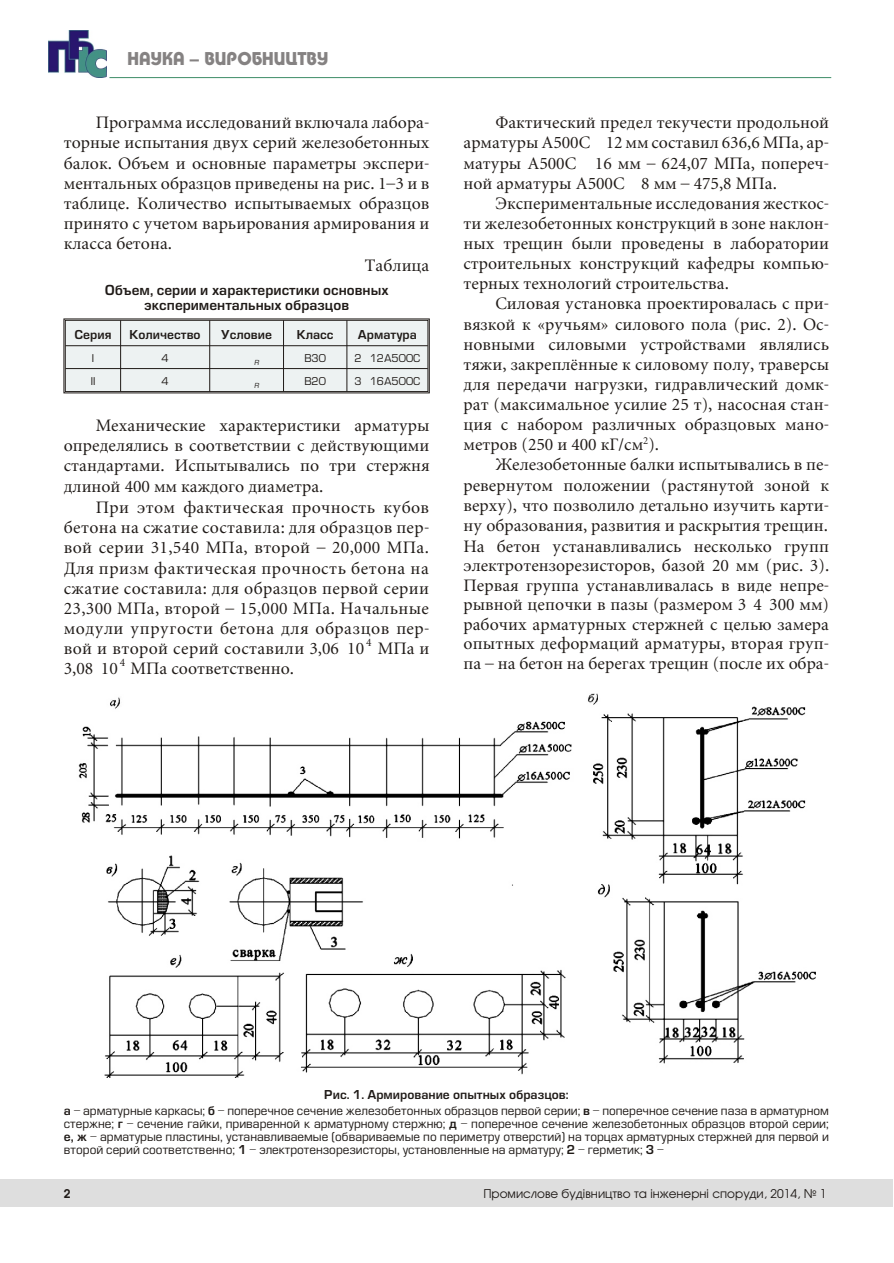
<style>
.page{position:relative;width:894px;height:1263px;background:#fff}
.page>*{position:absolute;margin:0;border:0;box-sizing:border-box;transform-origin:0 0}
.t1{font:700 18px "Taurus";color:#858282}
.t2{font:17.25px/20.1px "Miniature";color:#1f1a17;text-align:justify}
.t3{font:13.5px/14.9px "Europe Demi";color:#1f1a17;text-align:center}
.t4{font:12px/12.9px "Europe";color:#1f1a17;text-align:justify}
.t5{font:12px "Europe Demi";color:#1f1a17}
.t6{font:12px "Avangard TM";color:#1f1a17}
.t7{font:700 12px "Avangard TM";color:#1f1a17}
.t8{font:10.5px "Europe";letter-spacing:-.005em;color:#1f1a17}
.t9{font:italic 6.75px "Europe";color:#1f1a17}
.s1{font-family:"Europe Demi"}
</style>
<div class="page">
<div style="left:0;top:1179px;width:893px;height:28px;background:#dedede"></div>
<div style="left:65px;top:320px;width:56px;height:26px;background:#edf2f2"></div>
<div style="left:121px;top:320px;width:89px;height:26px;background:#edf2f2"></div>
<div style="left:210px;top:320px;width:74px;height:26px;background:#edf2f2"></div>
<div style="left:284px;top:320px;width:63px;height:26px;background:#edf2f2"></div>
<div style="left:347px;top:320px;width:81px;height:26px;background:#edf2f2"></div>
<div style="left:65px;top:346px;width:56px;height:23px;background:#edf2f2"></div>
<div style="left:121px;top:346px;width:89px;height:23px;background:#edf2f2"></div>
<div style="left:210px;top:346px;width:74px;height:23px;background:#edf2f2"></div>
<div style="left:284px;top:346px;width:63px;height:23px;background:#edf2f2"></div>
<div style="left:347px;top:346px;width:81px;height:23px;background:#edf2f2"></div>
<div style="left:65px;top:369px;width:56px;height:22px;background:#edf2f2"></div>
<div style="left:121px;top:369px;width:89px;height:22px;background:#edf2f2"></div>
<div style="left:210px;top:369px;width:74px;height:22px;background:#edf2f2"></div>
<div style="left:284px;top:369px;width:63px;height:22px;background:#edf2f2"></div>
<div style="left:347px;top:369px;width:81px;height:22px;background:#edf2f2"></div>
<div style="left:65px;top:320px;width:363px;height:72px;border:1px solid #1f1a17"></div>
<hr style="left:65px;top:345px;width:363px;height:1px;background:#1f1a17">
<hr style="left:65px;top:368px;width:363px;height:1px;background:#1f1a17">
<hr style="left:120px;top:320px;width:1px;height:72px;background:#1f1a17">
<hr style="left:209px;top:320px;width:1px;height:72px;background:#1f1a17">
<hr style="left:283px;top:320px;width:1px;height:72px;background:#1f1a17">
<hr style="left:347px;top:320px;width:1px;height:72px;background:#1f1a17">
<img style="left:49px;top:31px;width:58px;height:47px">
<svg style="left:109px;top:77px;width:723px;height:2px"></svg>
<img style="left:78px;top:693px;width:738px;height:384px">
<p class="t1" style="left:128px;top:51px;width:202px">НАУКА – ВИРОБНИЦТВУ</p>
<p class="t2" style="left:96px;top:114px;width:335px">Прог рам ма ис сле до ва ний вклю ча ла ла бо ра -</p>
<p class="t2" style="left:64px;top:134px;width:367px">тор ные ис пы та ния двух се рий же ле зо бе тон ных</p>
<p class="t2" style="left:64px;top:154px;width:367px">ба лок. Объем и основ ные па ра мет ры экс пе ри -</p>
<p class="t2" style="left:64px;top:174px;width:367px">мен таль ных об раз цов при ве де ны на рис. 1–3 и в</p>
<p class="t2" style="left:64px;top:194px;width:367px">таб ли це. Ко ли чес тво ис пы ты ва е мых об раз цов</p>
<p class="t2" style="left:64px;top:215px;width:367px">при ня то с уче том варьирования армирования и</p>
<p class="t2" style="left:64px;top:235px;width:110px">класса бетона.</p>
<p class="t2" style="left:365px;top:256px;width:66px">Таб ли ца</p>
<p class="t3" style="left:105px;top:284px;width:285px">Объем, се рии и ха рак те рис ти ки основ ных экс пе ри мен таль ных об раз цов</p>
<p class="t5" style="left:75px;top:330px;width:39px">Се рия</p>
<p class="t5" style="left:130px;top:330px;width:73px">Ко ли чес тво</p>
<p class="t5" style="left:221px;top:330px;width:52px">Усло вие</p>
<p class="t5" style="left:297px;top:330px;width:38px">Класс</p>
<p class="t5" style="left:358px;top:330px;width:60px">Арматура</p>
<p class="t8" style="left:92px;top:354px;width:4px">І</p>
<p class="t8" style="left:162px;top:354px;width:9px">4</p>
<p class="t9" style="left:255px;top:360px;width:6px">R</p>
<p class="t8" style="left:304px;top:354px;width:23px">В30</p>
<p class="t8" style="left:354px;top:354px;width:67px">2 12А500С</p>
<p class="t8" style="left:304px;top:377px;width:23px">В20</p>
<p class="t8" style="left:354px;top:377px;width:67px">3 16А500С</p>
<p class="t2" style="left:64px;top:417px;width:367px;text-indent:32px">Ме ха ни чес кие ха рак те рис ти ки ар ма ту ры опре де ля лись в со от ве тствии с де йству ю щи ми стан дар та ми. Испы ты ва лись по три стер жня дли ной 400 мм каж до го ди а мет ра.</p>
<p class="t2" style="left:64px;top:499px;width:367px;text-indent:32px">При этом фак ти чес кая про чность ку бов бе то на на сжа тие со ста ви ла: для об раз цов пер - вой се рии 31,540 МПа, вто рой – 20,000 МПа.<br>Для при зм фак ти чес кая про чность бе то на на сжа тие со ста ви ла: для об раз цов пер вой се рии 23,300 МПа, вто рой – 15,000 МПа. На чаль ные мо ду ли упру гос ти бе то на для об раз цов пер - вой и вто рой се рий со ста ви ли 3,06 10<sup>4</sup> МПа и 3,08 10 <sup>4</sup> МПа со от ве тствен но.</p>
<p class="t8" style="left:91px;top:377px;width:6px">ІІ</p>
<p class="t8" style="left:162px;top:377px;width:9px">4</p>
<p class="t9" style="left:255px;top:383px;width:6px">R</p>
<p class="t2" style="left:463px;top:114px;width:367px;text-indent:32px">Фак ти чес кий пред ел те ку чес ти про доль ной ар ма ту ры А500С 12 мм со ста вил 636,6 МПа, ар&shy;ма ту ры А500С 16 мм – 624,07 МПа, по пе реч - ной ар ма ту ры А500С 8 мм – 475,8 МПа.</p>
<p class="t2" style="left:463px;top:194px;width:367px;text-indent:32px">Экспе ри мен таль ные ис сле до ва ния жес ткос - ти же ле зо бе тон ных ко нструк ций в зоне на клон - ных тре щин были про ве де ны в ла бо ра то рии стро и тель ных ко нструк ций ка фед ры ком пью - тер ных тех но ло гий стро и т ельства.</p>
<p class="t2" style="left:463px;top:295px;width:367px;text-indent:32px">Си ло вая уста нов ка про ек ти ро ва лась с при - вяз кой к «ручь ям» сило во го пола (рис. 2). Ос&shy;нов ны ми си ло вы ми устро йства ми яв ля лись тяжи, за креплённые к си ло во му полу, тра вер сы для пе ре да чи на груз ки, гид рав ли чес кий дом к&shy;рат (мак си маль ное уси лие 25 т), на сос ная стан - ция с на бо ром раз лич ных об раз цо вых мано - мет ров (250 и 400 кГ/см<sup>2</sup>).</p>
<p class="t2" style="left:463px;top:456px;width:367px;text-indent:32px">Же ле зо бе тон ные бал ки ис пы ты ва лись в пе - ре вер ну том по ло же нии (рас тя ну той зо ной к вер ху), что по зво ли ло де таль но из учить кар ти - ну обра зо ва ния, развития и раскрытия трещин.<br>На бе тон уста нав ли ва лись не сколь ко групп элек тро тен зо ре зис то ров, ба зой 20 мм (рис. 3).<br>Пер вая груп па уста нав ли ва лась в виде не пре - рыв ной це поч ки в пазы (раз ме ром 3 4 300 мм) ра бо чих ар ма тур ных стер жней с целью за ме ра опыт ных де фор ма ций ар ма ту ры, вто рая груп - па – на бе тон на бе ре гах тре щин (после их об ра -</p>
<p class="t5" style="left:324px;top:1089px;width:246px">Рис. 1. Армирование опыт ных об раз цов:</p>
<p class="t4" style="left:64px;top:1106px;width:767px"><span class="s1">а</span> – ар ма тур ные кар ка сы; <span class="s1">б</span> – по пе реч ное се че ние же ле зо бе тон ных об раз цов пер вой се рии; <span class="s1">в</span> – по пе реч ное се че ние паза в ар ма тур ном стер жне; <span class="s1">г</span> – се че ние гай ки, при ва рен ной к ар ма тур но му стер жню; <span class="s1">д</span> – по пе реч ное се че ние же ле зо бе тон ных об раз цов вто рой се рии; <span class="s1">е, ж</span> – ар ма ту рые плас ти ны, уста нав ли ва е мые (об ва ри ва е мые по пе ри мет ру от вер стий) на тор цах ар ма тур ных стер жней для пер вой и вто рой се рий со от ве тствен но; <span class="s1">1</span> – элек тро тен зо ре зис то ры, уста нов лен ные на ар ма ту ру; <span class="s1">2</span> – гер ме тик; <span class="s1">3</span> –</p>
<p class="t7" style="left:64px;top:1189px;width:8px">2</p>
<p class="t6" style="left:483px;top:1189px;width:345px">Промислове будівництво та інженерні споруди, 2014, № 1</p>
</div>
